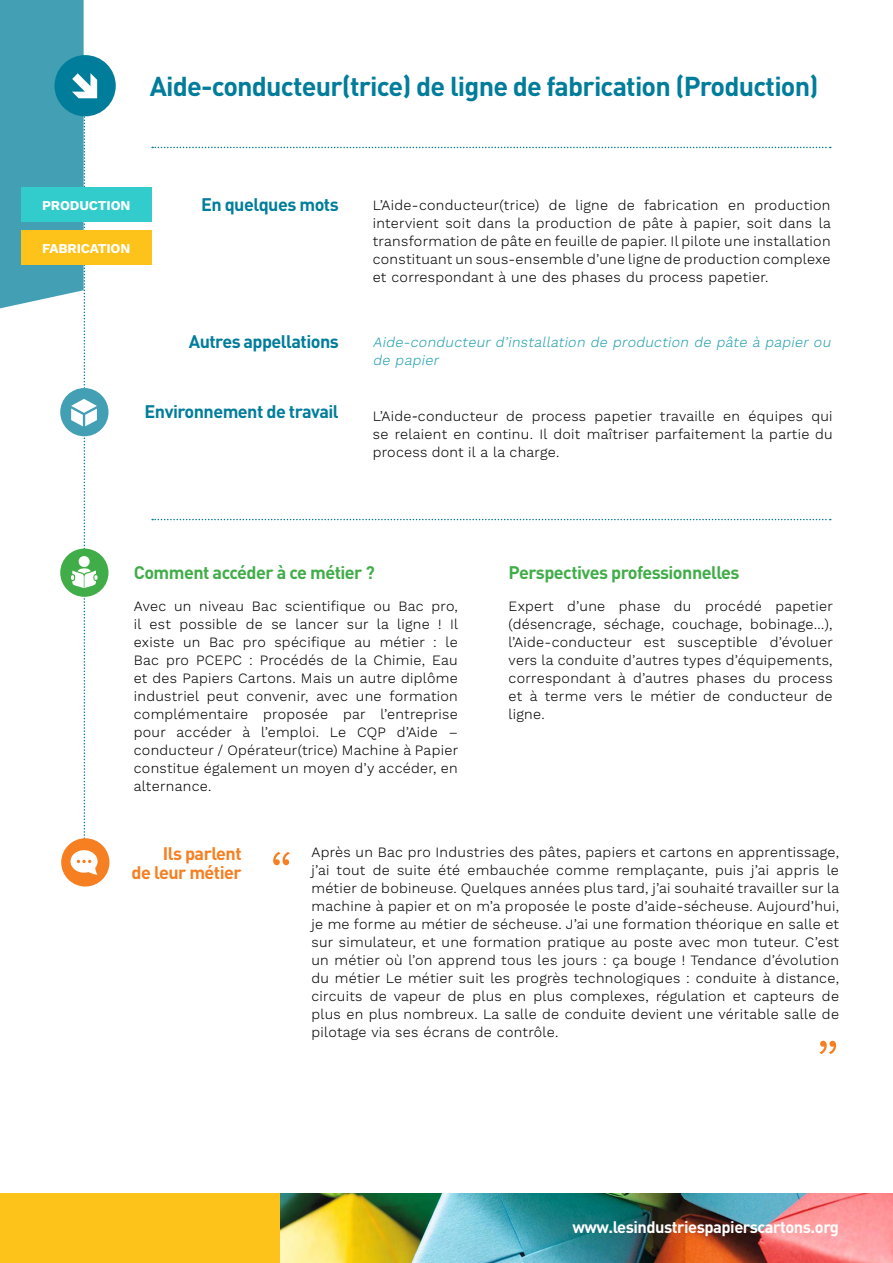
<style>
.page{position:relative;width:893px;height:1263px;background:#fff}
.page>*{position:absolute;margin:0;border:0;box-sizing:border-box;transform-origin:0 0}
.t1{font:300 60px "Work Sans";color:#f67f21}
.t2{font:700 27px "DINOT";letter-spacing:-.03em;color:#007d9b}
.t3{font:700 18px "DINOT";letter-spacing:-.03em;color:#007d9b}
.t4{font:700 18px "DINOT";letter-spacing:-.03em;color:#41ad49}
.t5{font:700 18px/19.5px "DINOT";letter-spacing:-.03em;color:#f67f21;text-align:right}
.t6{font:700 16.5px "DINOT";letter-spacing:-.03em;color:#fff}
.t7{font:300 14.25px/18px "Work Sans";letter-spacing:.02em;color:#000;text-align:justify}
.t8{font:italic 300 14.25px/18px "Work Sans";color:#24a1b1}
.t9{font:700 13.5px "Work Sans";letter-spacing:-.01em;color:#fff}
.s1{font-family:"Minion Pro";font-weight:400;font-style:italic;font-size:18px}
</style>
<div class="page">
<div style="left:60px;top:549px;width:48px;height:48px;background:#41ad49;border-radius:50%"></div>
<div style="left:21px;top:188px;width:130px;height:34px;background:#3cc"></div>
<div style="left:21px;top:230px;width:130px;height:34px;background:#fdc31a"></div>
<div style="left:0;top:1193px;width:893px;height:70px;background:#fdc31a"></div>
<img style="left:281px;top:1193px;width:612px;height:70px">
<div style="left:61px;top:838px;width:48px;height:48px;background:#f67f21;border-radius:50%"></div>
<div style="left:60px;top:388px;width:48px;height:48px;background:#43a0b4;border-radius:50%"></div>
<div style="left:54px;top:55px;width:62px;height:61px;background:#007d9b;border-radius:50%"></div>
<svg style="left:0;top:0;width:98px;height:875px"></svg>
<svg style="left:152px;top:147px;width:679px;height:1px"></svg>
<svg style="left:152px;top:519px;width:679px;height:1px"></svg>
<h2 class="t2" style="left:150px;top:67px;width:670px">Aide-conducteur(trice) de ligne de fabrication (Production)</h2>
<p class="t9" style="left:42px;top:198px;width:90px">PRODUCTION</p>
<p class="t9" style="left:42px;top:240px;width:90px">FABRICATION</p>
<p class="t3" style="left:201px;top:192px;width:139px">En quelques mots</p>
<p class="t7" style="left:373px;top:197px;width:460px">L’Aide-conducteur(trice) de ligne de fabrication en production intervient soit dans la production de pâte à papier, soit dans la transformation de pâte en feuille de papier. Il pilote une installation constituant un sous-ensemble d’une ligne de production complexe et correspondant à une des phases du process papetier.</p>
<p class="t3" style="left:189px;top:329px;width:152px">Autres appellations</p>
<p class="t8" style="left:373px;top:333px;width:462px">Aide-conducteur d’installation de production de pâte à papier ou de papier</p>
<p class="t3" style="left:145px;top:400px;width:196px">Environnement de travail</p>
<p class="t7" style="left:373px;top:408px;width:461px">L’Aide<span class="s1">-</span>conducteur de process papetier travaille en équipes qui se relaient en continu. Il doit maîtriser parfaitement la partie du process dont il a la charge.</p>
<p class="t4" style="left:134px;top:560px;width:243px">Comment accéder à ce métier ?</p>
<p class="t7" style="left:134px;top:598px;width:326px">Avec un niveau Bac scientifique ou Bac pro, il est possible de se lancer sur la ligne ! Il existe un Bac pro spécifique au métier : le Bac pro PCEPC : Procédés de la Chimie, Eau et des Papiers Cartons. Mais un autre diplôme industriel peut convenir, avec une formation complémentaire proposée par l’entreprise pour accéder à l’emploi. Le CQP d’Aide – conducteur / Opérateur(trice) Machine à Papier constitue également un moyen d’y accéder, en alternance.</p>
<p class="t4" style="left:509px;top:560px;width:233px">Perspectives professionnelles</p>
<p class="t7" style="left:509px;top:598px;width:326px">Expert d’une phase du procédé papetier (désencrage, séchage, couchage, bobinage…), l’Aide-conducteur est susceptible d’évoluer vers la conduite d’autres types d’équipements, correspondant à d’autres phases du process et à terme vers le métier de conducteur de ligne.</p>
<p class="t5" style="left:132px;top:843px;width:112px">Ils parlent<br>de leur métier</p>
<p class="t7" style="left:311px;top:843px;width:529px">Après un Bac pro Industries des pâtes, papiers et cartons en apprentissage, j’ai tout de suite été embauchée comme remplaçante, puis j’ai appris le métier de bobineuse. Quelques années plus tard, j’ai souhaité travailler sur la machine à papier et on m’a proposée le poste d’aide-sécheuse. Aujourd’hui, je me forme au métier de sécheuse. J’ai une formation théorique en salle et sur simulateur, et une formation pratique au poste avec mon tuteur. C’est un métier où l’on apprend tous les jours : ça bouge ! Tendance d’évolution du métier Le métier suit les progrès technologiques : conduite à distance, circuits de vapeur de plus en plus complexes, régulation et capteurs de plus en plus nombreux. La salle de conduite devient une véritable salle de pilotage via ses écrans de contrôle.</p>
<h1 class="t1" style="left:270px;top:838px;width:24px">“</h1>
<h1 class="t1" style="left:816px;top:1027px;width:24px">”</h1>
<p class="t6" style="left:572px;top:1216px;width:268px">www.lesindustriespapierscartons.org</p>
</div>
